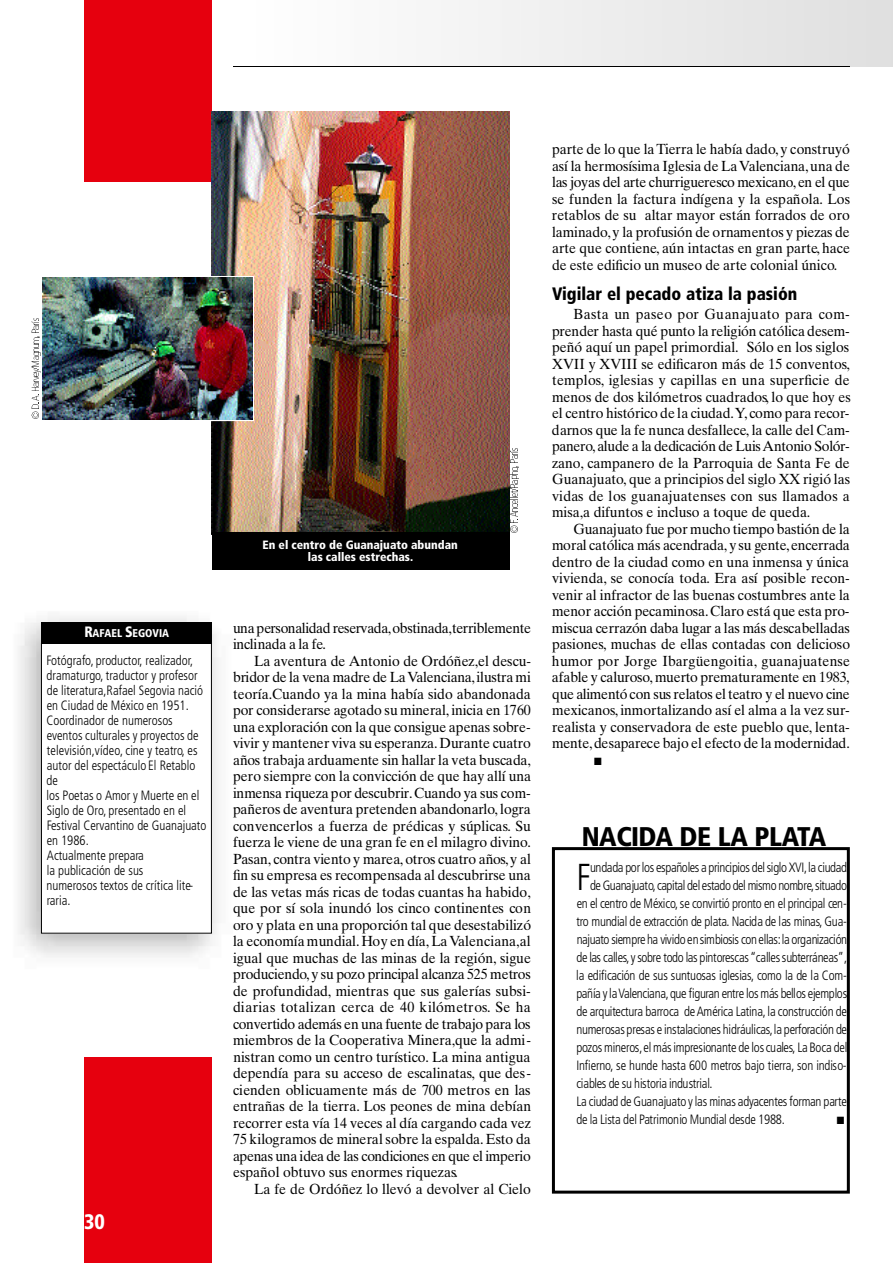
<style>
.page{position:relative;width:893px;height:1263px;background:#fff}
.page>*{position:absolute;margin:0;border:0;box-sizing:border-box;transform-origin:0 0}
.t1{font:300 condensed 37.5px "Frutiger";color:#000;scale:.95 1}
.t2{font:900 condensed 27px "Frutiger";letter-spacing:-.015em;color:#000}
.t3{font:900 condensed 21px "Frutiger";color:#fff;scale:.95 1}
.t4{font:900 condensed 18px "Frutiger";color:#000;scale:.95 1}
.t5{font:14.7px/16.5px "Times Ten";color:#000;text-align:justify;scale:.95 1}
.t6{font:14.7px/16.5px "Times Ten";letter-spacing:-.025em;color:#000;scale:.95 1}
.t7{font:300 condensed 13.5px/15px "Frutiger";letter-spacing:-.005em;color:#000;scale:.95 1}
.t8{font:300 condensed 13.5px "Frutiger";letter-spacing:-.035em;color:#000;scale:.95 1}
.t9{font:900 condensed 12px/12px "Frutiger";color:#fff;text-align:center}
.t10{font:900 condensed 11.25px "Frutiger";color:#fff;scale:.95 1}
.t11{font:10.5px "Zapf Dingbats";color:#000;scale:.95 1}
.s1{font-size:15px}
</style>
<div class="page">
<img style="left:18px;top:616px;width:201px;height:341px">
<div style="left:41px;top:643px;width:171px;height:290px;background:#fff"></div>
<div style="left:41px;top:643px;width:171px;height:290px;border:1px solid #000"></div>
<div style="left:41px;top:622px;width:171px;height:22px;background:#000"></div>
<img style="left:459px;top:0;width:433px;height:67px">
<div style="left:84px;top:1058px;width:128px;height:205px;background:#e6000e"></div>
<div style="left:84px;top:0;width:128px;height:182px;background:#e6000e"></div>
<hr style="left:233px;top:66px;width:616px;height:1px;background:#000">
<img style="left:212px;top:111px;width:297px;height:422px">
<div style="left:552px;top:847px;width:297px;height:347px;border:3px solid #000"></div>
<div style="left:212px;top:533px;width:297px;height:37px;background:#000"></div>
<div style="left:41px;top:276px;width:213px;height:145px;border:2px solid #fff"></div>
<img style="left:43px;top:278px;width:209px;height:142px">
<svg style="left:507px;top:448px;width:12px;height:84px"></svg>
<svg style="left:31px;top:318px;width:9px;height:100px"></svg>
<p class="t10" style="left:84px;top:628px;width:91px"><span class="s1">R</span>AFAEL <span class="s1">S</span>EGOVIA</p>
<p class="t7" style="left:47px;top:654px;width:170px">Fotógrafo, productor, realizador, dramaturgo, traductor y profesor de literatura,Rafael Segovia nació en Ciudad de México en 1951.<br>Coordinador de numerosos eventos culturales y proyectos de televisión,vídeo, cine y teatro, es autor del espectáculo El Retablo de<br>los Poetas o Amor y Muerte en el<br>Siglo de Oro, presentado en el<br>Festival Cervantino de Guanajuato en 1986.<br>Actualmente prepara<br>la publicación de sus<br>numerosos textos de crítica lite&shy;raria.</p>
<h3 class="t3" style="left:84px;top:1214px;width:23px">30</h3>
<p class="t9" style="left:262px;top:539px;width:197px">En el centro de Guanajuato abundan las calles estrechas.</p>
<p class="t6" style="left:233px;top:621px;width:315px">una personalidad reservada,o b s t i n a d a ,t e r r i b l e m e n t e inclinada a la fe.</p>
<p class="t5" style="left:233px;top:654px;width:315px;text-indent:21px">La aventura de Antonio de Ordóñez,el descu&shy;bridor de la vena madre de La Va l e n c i a n a ,ilustra mi teoría.Cuando ya la mina había sido abandonada por considerarse agotado su mineral, inicia en 1760 una exploración con la que consigue apenas sobre&shy;vivir y mantener viva su esperanza.Durante cuatro años trabaja arduamente sin hallar la veta buscada, pero siempre con la convicción de que hay allí una inmensa riqueza por descubrir.Cuando ya sus com&shy;pañeros de aventura pretenden abandonarlo, l o g r a convencerlos a fuerza de prédicas y súplicas. S u fuerza le viene de una gran fe en el milagro divino.<br>P a s a n , contra viento y marea, otros cuatro años,y al fin su empresa es recompensada al descubrirse una de las vetas más ricas de todas cuantas ha habido, que por sí sola inundó los cinco continentes con oro y plata en una proporción tal que desestabilizó la economía mundial. Hoy en día, La Va l e n c i a n a ,a l igual que muchas de las minas de la región, sigue p r o d u c i e n d o,y su pozo principal alcanza 525 metros de profundidad, mientras que sus galerías subsi&shy;diarias totalizan cerca de 40 kilómetros. Se ha convertido además en una fuente de trabajo para los miembros de la Cooperativa Minera,que la admi&shy;nistran como un centro turístico. La mina antigua dependía para su acceso de escalinatas, que des&shy;cienden oblicuamente más de 700 metros en las entrañas de la tierra. Los peones de mina debían recorrer esta vía 14 veces al día cargando cada vez 75 kilogramos de mineral sobre la espalda. Esto da apenas una idea de las condiciones en que el imperio español obtuvo sus enormes riquezas.</p>
<p class="t5" style="left:254px;top:1182px;width:292px">La fe de Ordóñez lo llevó a devolver al Cielo</p>
<p class="t5" style="left:552px;top:142px;width:315px">parte de lo que la Tierra le había dado,y construyó así la hermosísima Iglesia de La Va l e n c i a n a ,una de las joyas del arte churrigueresco mexicano,en el que se funden la factura indígena y la española. L o s retablos de su altar mayor están forrados de oro l a m i n a d o,y la profusión de ornamentos y piezas de arte que contiene, aún intactas en gran parte, hace de este edificio un museo de arte colonial único.</p>
<p class="t4" style="left:552px;top:286px;width:259px">Vigilar el pecado atiza la pasión</p>
<p class="t5" style="left:552px;top:307px;width:316px;text-indent:22px">Basta un paseo por Guanajuato para com&shy;prender hasta qué punto la religión católica desem&shy;peñó aquí un papel primordial. Sólo en los siglos XVII y XVIII se edificaron más de 15 conventos, t e m p l o s, iglesias y capillas en una superficie de menos de dos kilómetros cuadrados, lo que hoy es el centro histórico de la ciudad.Y, como para recor&shy;darnos que la fe nunca desfallece, la calle del Cam&shy;p a n e r o,alude a la dedicación de Luis Antonio Solór&shy;zano, campanero de la Parroquia de Santa Fe de Guanajuato, que a principios del siglo XX rigió las vidas de los guanajuatenses con sus llamados a misa,a difuntos e incluso a toque de queda.</p>
<p class="t5" style="left:552px;top:522px;width:315px;text-indent:21px">Guanajuato fue por mucho tiempo bastión de la moral católica más acendrada, y su gente, e n c e r r a d a dentro de la ciudad como en una inmensa y única v i v i e n d a , se conocía toda. Era así posible recon&shy;venir al infractor de las buenas costumbres ante la menor acción pecaminosa.Claro está que esta pro&shy;miscua cerrazón daba lugar a las más descabelladas pasiones, muchas de ellas contadas con delicioso humor por Jorge Ibargüengoitia, g u a n a j u a t e n s e afable y caluroso, muerto prematuramente en 1983, que alimentó con sus relatos el teatro y el nuevo cine mexicanos, inmortalizando así el alma a la vez sur&shy;realista y conservadora de este pueblo que, lenta&shy;m e n t e,desaparece bajo el efecto de la modernidad.</p>
<p class="t11" style="left:594px;top:756px;width:9px">■</p>
<h2 class="t2" style="left:581px;top:826px;width:246px">N AC I DA DE LA PLATA</h2>
<h1 class="t1" style="left:576px;top:861px;width:17px">F</h1>
<p class="t8" style="left:590px;top:861px;width:271px">undada por los españoles a principios del siglo XVI,la ciudad</p>
<p class="t8" style="left:590px;top:879px;width:272px">de Guanajuato,capital del estado del mismo nombre,s i t u a d o</p>
<p class="t7" style="left:576px;top:896px;width:286px">en el centro de México, se convirtió pronto en el principal cen-</p>
<p class="t7" style="left:576px;top:914px;width:286px">tro mundial de extracción de plata. Nacida de las minas, G u a-</p>
<p class="t8" style="left:576px;top:933px;width:286px">najuato siempre ha vivido en simbiosis con ellas:la organización</p>
<p class="t8" style="left:576px;top:951px;width:286px">de las calles,y sobre todo las pintorescas “calles subterráneas”,</p>
<p class="t7" style="left:576px;top:968px;width:286px">la edificación de sus suntuosas iglesias, como la de la Com-</p>
<p class="t8" style="left:576px;top:987px;width:286px">pañía y la Va l e n c i a n a ,que fig u ran entre los más bellos ejemplos</p>
<p class="t7" style="left:576px;top:1004px;width:286px">de arquitectura barroca de América Latina, la construcción de</p>
<p class="t7" style="left:576px;top:1022px;width:286px">numerosas presas e instalaciones hidráulicas,la perforación de</p>
<p class="t7" style="left:576px;top:1040px;width:286px">pozos mineros,el más impresionante de los cuales, La Boca del</p>
<p class="t7" style="left:576px;top:1058px;width:286px">I n fie r n o, se hunde hasta 600 metros bajo tierra , son indiso-</p>
<p class="t7" style="left:576px;top:1076px;width:145px">ciables de su historia industrial.</p>
<p class="t7" style="left:576px;top:1094px;width:286px">La ciudad de Guanajuato y las minas adyacentes forman parte</p>
<p class="t7" style="left:576px;top:1112px;width:221px">de la Lista del Patrimonio Mundial desde 1988.</p>
<p class="t11" style="left:836px;top:1115px;width:9px">■</p>
</div>
